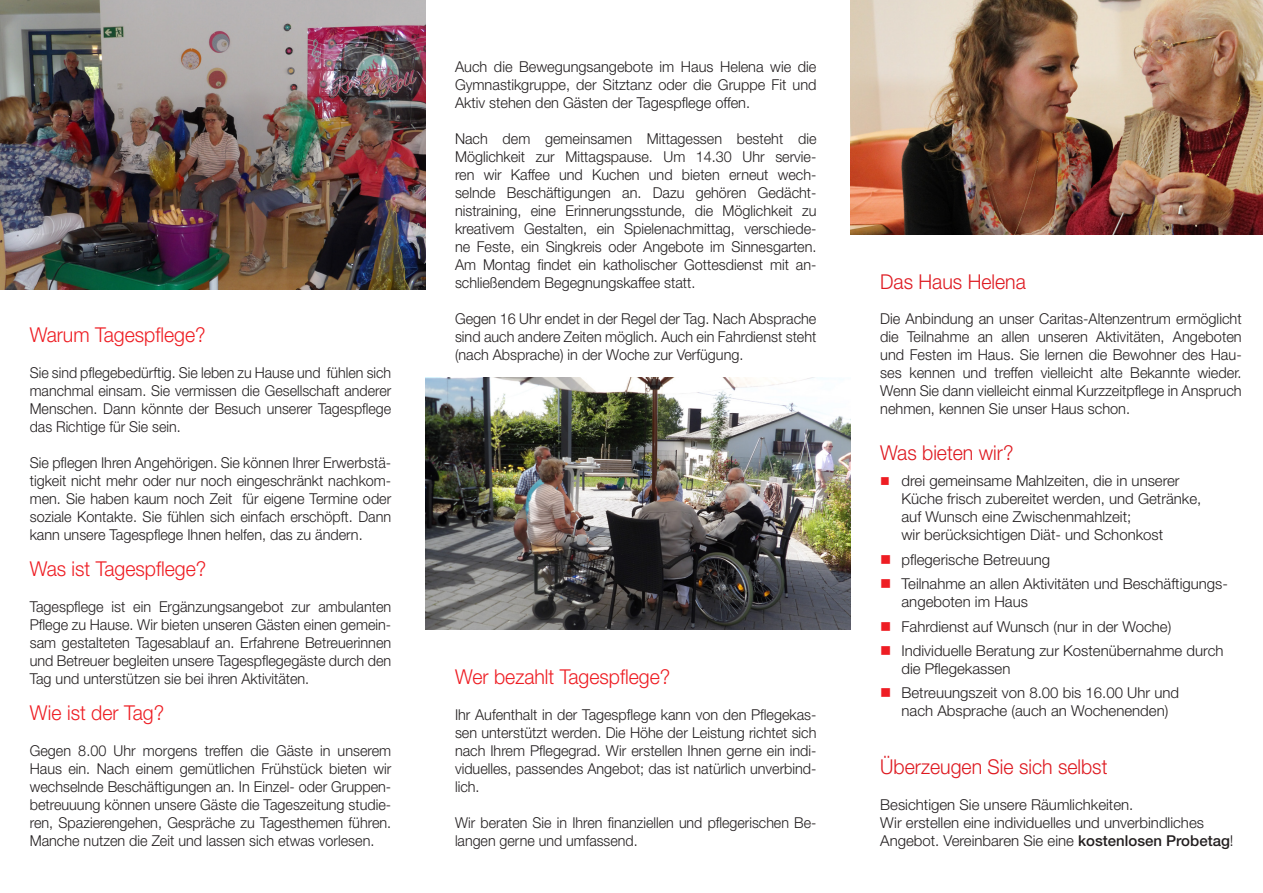
<style>
.page{position:relative;width:1263px;height:893px;background:#fff}
.page>*{position:absolute;margin:0;border:0;box-sizing:border-box;transform-origin:0 0}
.t1{font:300 20.4px "Helvetica Neue";color:#ee1d23;scale:.95 1}
.t2{font:300 20.4px "Helvetica Neue";color:#de1920;scale:.95 1}
.t3{font:300 15px/18px "Helvetica Neue";color:#231f20;text-align:justify;scale:.96 1}
.t4{font:300 15px/18px "Helvetica Neue";color:#231f20}
.t5{font:300 15px/18px "Helvetica Neue";color:#231f20;text-align:justify;scale:.95 1}
.s1{color:#ee1d23}
.s2{font-weight:500}
</style>
<div class="page">
<img style="left:0;top:0;width:425px;height:289px">
<img style="left:425px;top:377px;width:425px;height:252px">
<img style="left:850px;top:0;width:413px;height:234px">
<p class="t1" style="left:30px;top:322px;width:187px">Warum Tagespflege?</p>
<p class="t5" style="left:30px;top:363px;width:382px">Sie sind pflegebedürftig. Sie leben zu Hause und fühlen sich manchmal einsam. Sie vermissen die Gesellschaft anderer Menschen. Dann könnte der Besuch unserer Tagespflege das Richtige für Sie sein.</p>
<p class="t3" style="left:30px;top:453px;width:378px">Sie pflegen Ihren Angehörigen. Sie können Ihrer Erwerbstä&shy;tigkeit nicht mehr oder nur noch eingeschränkt nachkom&shy;men. Sie haben kaum noch Zeit für eigene Termine oder soziale Kontakte. Sie fühlen sich einfach erschöpft. Dann kann unsere Tagespflege Ihnen helfen, das zu ändern.</p>
<p class="t1" style="left:30px;top:556px;width:187px">Was ist Tagespflege?</p>
<p class="t3" style="left:30px;top:597px;width:378px">Tagespflege ist ein Ergänzungsangebot zur ambulanten Pflege zu Hause. Wir bieten unseren Gästen einen gemein&shy;sam gestalteten Tagesablauf an. Erfahrene Betreuerinnen und Betreuer begleiten unsere Tagespflegegäste durch den Tag und unterstützen sie bei ihren Aktivitäten.</p>
<p class="t1" style="left:30px;top:700px;width:143px">Wie ist der Tag?</p>
<p class="t3" style="left:30px;top:741px;width:378px">Gegen 8.00 Uhr morgens treffen die Gäste in unserem Haus ein. Nach einem gemütlichen Frühstück bieten wir wechselnde Beschäftigungen an. In Einzel- oder Gruppen&shy;betreuuung können unsere Gäste die Tageszeitung studie&shy;ren, Spazierengehen, Gespräche zu Tagesthemen führen.<br>Manche nutzen die Zeit und lassen sich etwas vorlesen.</p>
<p class="t4" style="left:455px;top:57px;width:363px;text-align:justify">Auch die Bewegungsangebote im Haus Helena wie die Gymnastikgruppe, der Sitztanz oder die Gruppe Fit und Aktiv stehen den Gästen der Tagespflege offen.</p>
<p class="t3" style="left:455px;top:129px;width:378px">Nach dem gemeinsamen Mittagessen besteht die Möglichkeit zur Mittagspause. Um 14.30 Uhr servie&shy;ren wir Kaffee und Kuchen und bieten erneut wech&shy;selnde Beschäftigungen an. Dazu gehören Gedächt&shy;nistraining, eine Erinnerungsstunde, die Möglichkeit zu kreativem Gestalten, ein Spielenachmittag, verschiede&shy;ne Feste, ein Singkreis oder Angebote im Sinnesgarten.<br>Am Montag findet ein katholischer Gottesdienst mit an&shy;schließendem Begegnungskaffee statt.</p>
<p class="t3" style="left:455px;top:309px;width:378px">Gegen 16 Uhr endet in der Regel der Tag. Nach Absprache sind auch andere Zeiten möglich. Auch ein Fahrdienst steht (nach Absprache) in der Woche zur Verfügung.</p>
<p class="t1" style="left:455px;top:664px;width:228px">Wer bezahlt Tagespflege?</p>
<p class="t3" style="left:455px;top:705px;width:378px">Ihr Aufenthalt in der Tagespflege kann von den Pflegekas&shy;sen unterstützt werden. Die Höhe der Leistung richtet sich nach Ihrem Pflegegrad. Wir erstellen Ihnen gerne ein indi&shy;viduelles, passendes Angebot; das ist natürlich unverbind&shy;lich.</p>
<p class="t5" style="left:455px;top:813px;width:382px">Wir beraten Sie in Ihren finanziellen und pflegerischen Be&shy;langen gerne und umfassend.</p>
<p class="t2" style="left:880px;top:269px;width:155px">Das Haus Helena</p>
<p class="t4" style="left:880px;top:309px;width:363px;text-align:justify">Die Anbindung an unser Caritas-Altenzentrum ermöglicht die Teilnahme an allen unseren Aktivitäten, Angeboten und Festen im Haus. Sie lernen die Bewohner des Hau&shy;ses kennen und treffen vielleicht alte Bekannte wieder.<br>Wenn Sie dann vielleicht einmal Kurzzeitpflege in Anspruch nehmen, kennen Sie unser Haus schon.</p>
<p class="t2" style="left:880px;top:440px;width:142px">Was bieten wir?</p>
<p class="t4" style="left:901px;top:472px;width:301px;text-indent:-21px"><span class="s1">■</span> drei gemeinsame Mahlzeiten, die in unserer Küche frisch zubereitet werden, und Getränke, auf Wunsch eine Zwischenmahlzeit;<br>wir berücksichtigen Diät- und Schonkost</p>
<p class="t4" style="left:880px;top:550px;width:171px"><span class="s1">■</span> pflegerische Betreuung</p>
<p class="t4" style="left:901px;top:575px;width:328px;text-indent:-21px"><span class="s1">■</span> Teilnahme an allen Aktivitäten und Beschäftigungs&shy;angeboten im Haus</p>
<p class="t4" style="left:880px;top:617px;width:293px"><span class="s1">■</span> Fahrdienst auf Wunsch (nur in der Woche)</p>
<p class="t4" style="left:901px;top:641px;width:324px;text-indent:-21px"><span class="s1">■</span> Individuelle Beratung zur Kostenübernahme durch die Pflegekassen</p>
<p class="t4" style="left:901px;top:684px;width:279px;text-indent:-21px"><span class="s1">■</span> Betreuungszeit von 8.00 bis 16.00 Uhr und nach Absprache (auch an Wochenenden)</p>
<p class="t2" style="left:880px;top:754px;width:241px">Überzeugen Sie sich selbst</p>
<p class="t4" style="left:880px;top:795px;width:355px">Besichtigen Sie unsere Räumlichkeiten.<br>Wir erstellen eine individuelles und unverbindliches<br>Angebot. Vereinbaren Sie eine <span class="s2">kostenlosen Probetag</span>!</p>
</div>
